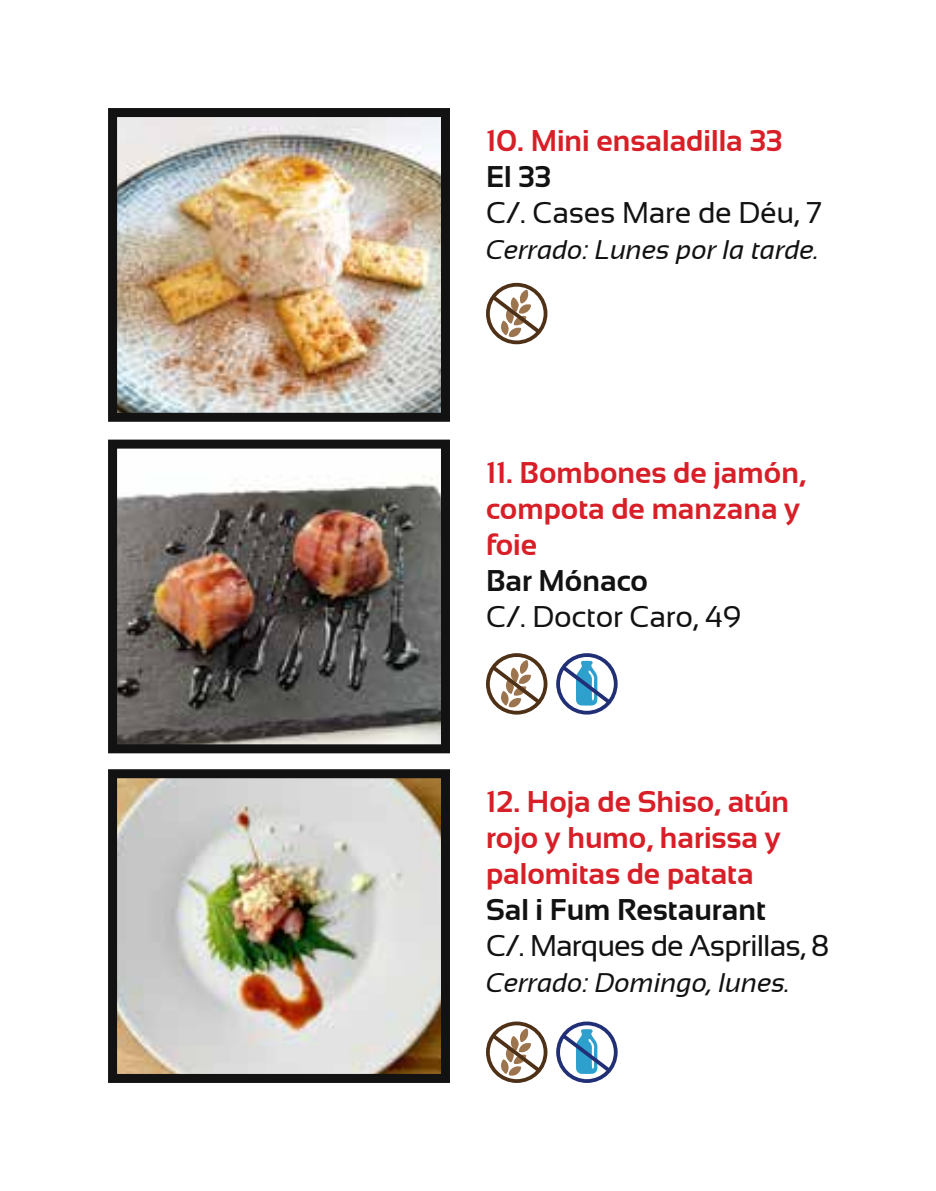
<style>
.page{position:relative;width:936px;height:1191px;background:#fff}
.page>*{position:absolute;margin:0;border:0;box-sizing:border-box;transform-origin:0 0}
.t1{font:700 30px/36px "Sansation";color:#d81f27}
.t2{font:30px "Sansation";letter-spacing:-.01em;color:#121212}
.t3{font:700 30px "Sansation";color:#121212}
.t4{font:30px "Sansation";letter-spacing:-.03em;color:#121212}
.t5{font:italic 27px "Sansation";color:#121212}
</style>
<div class="page">
<img style="left:118px;top:779px;width:322px;height:294px">
<div style="left:108px;top:769px;width:342px;height:314px;border:9px solid #121212"></div>
<img style="left:118px;top:476px;width:322px;height:267px">
<div style="left:108px;top:439px;width:342px;height:314px;border:9px solid #121212"></div>
<img style="left:118px;top:118px;width:322px;height:294px">
<div style="left:108px;top:108px;width:342px;height:314px;border:9px solid #121212"></div>
<svg style="left:486px;top:283px;width:61px;height:61px"></svg>
<svg style="left:486px;top:653px;width:61px;height:61px"></svg>
<svg style="left:486px;top:1021px;width:61px;height:62px"></svg>
<svg style="left:556px;top:653px;width:61px;height:61px"></svg>
<svg style="left:556px;top:1021px;width:61px;height:62px"></svg>
<p class="t1" style="left:486px;top:123px;width:297px">10. Mini ensaladilla 33</p>
<p class="t3" style="left:486px;top:160px;width:66px">El 33</p>
<p class="t2" style="left:486px;top:196px;width:337px">C/. Cases Mare de Déu, 7</p>
<p class="t5" style="left:486px;top:235px;width:335px">Cerrado: Lunes por la tarde.</p>
<p class="t1" style="left:486px;top:454px;width:321px">11. Bombones de jamón, compota de manzana y foie</p>
<p class="t3" style="left:486px;top:563px;width:163px">Bar Mónaco</p>
<p class="t2" style="left:486px;top:599px;width:257px">C/. Doctor Caro, 49</p>
<p class="t1" style="left:486px;top:784px;width:305px">12. Hoja de Shiso, atún rojo y humo, harissa y palomitas de patata</p>
<p class="t3" style="left:486px;top:893px;width:281px">Sal i Fum Restaurant</p>
<p class="t4" style="left:486px;top:929px;width:345px">C/. Marques de Asprillas, 8</p>
<p class="t5" style="left:486px;top:968px;width:306px">Cerrado: Domingo, lunes.</p>
</div>
